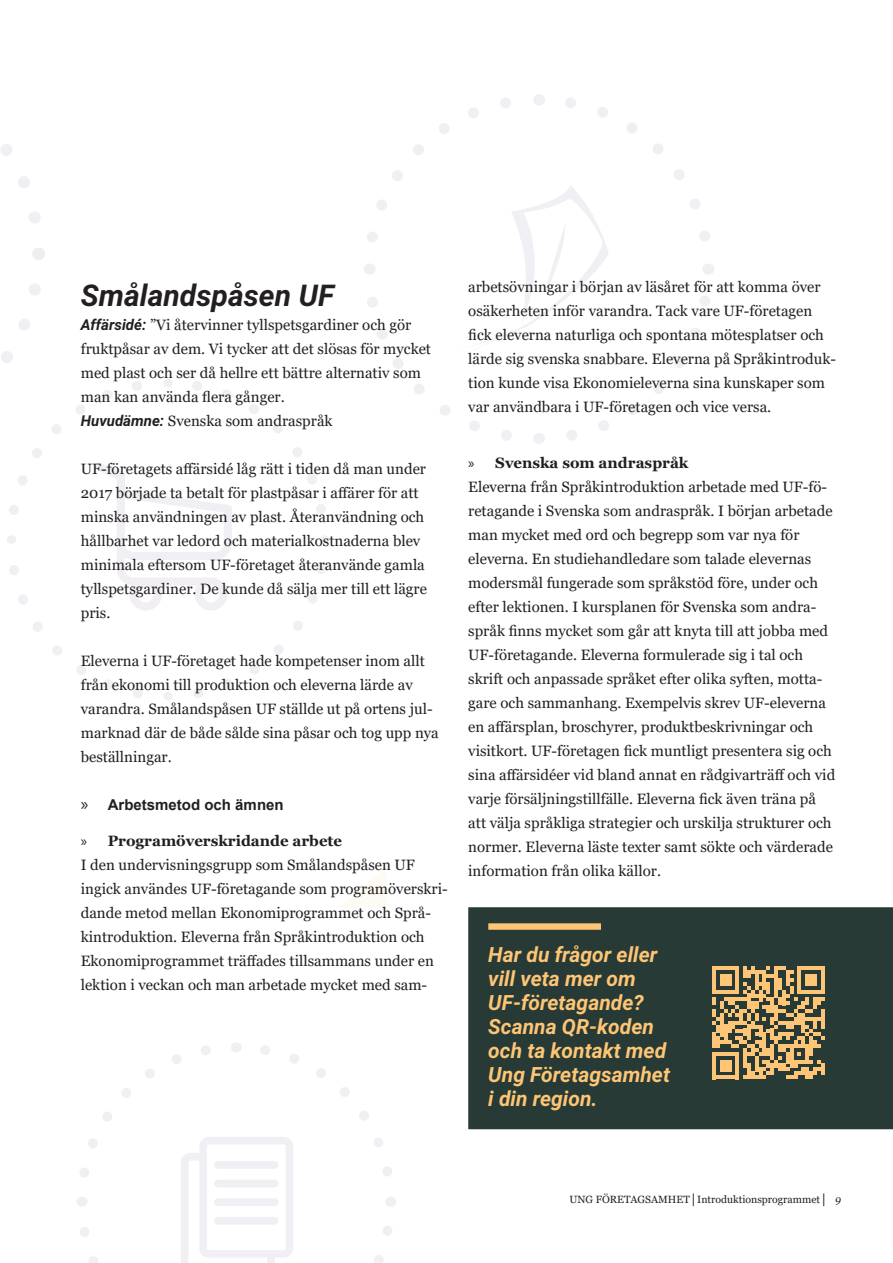
<style>
.page{position:relative;width:893px;height:1263px;background:#fff}
.page>*{position:absolute;margin:0;border:0;box-sizing:border-box;transform-origin:0 0}
.t1{font:italic 700 110.55px "Roboto";color:#000001}
.t2{font:italic 700 92.7px "Roboto";color:#000001}
.t3{font:90px "Roboto";color:#283a34}
.t4{font:italic 700 30px "Roboto";color:#231f20}
.t5{font:italic 700 21px/24px "Roboto";color:#fdc575}
.t6{font:15px/24px "Georgia";color:#231f20}
.t7{font:700 15px "Arial";color:#231f20}
.t8{font:10.5px "Georgia";color:#231f20}
.s1{font-family:"Roboto";font-weight:700;font-style:italic}
.s2{font-family:"Myriad Pro";font-weight:400;font-size:18px}
.s3{font-family:"Myriad Pro"}
.s4{font-weight:700}
.s5{font-style:italic}
</style>
<div class="page">
<svg style="left:1px;top:144px;width:44px;height:219px"></svg>
<svg style="left:7px;top:379px;width:322px;height:321px"></svg>
<svg style="left:94px;top:462px;width:138px;height:149px"></svg>
<svg style="left:77px;top:1043px;width:319px;height:220px"></svg>
<svg style="left:181px;top:1137px;width:112px;height:126px"></svg>
<div style="left:214px;top:1161px;width:65px;height:8px;background:#f1eff3;border-radius:4px"></div>
<div style="left:214px;top:1180px;width:65px;height:7px;background:#f1eff3;border-radius:4px"></div>
<div style="left:214px;top:1198px;width:65px;height:8px;background:#f1eff3;border-radius:4px"></div>
<div style="left:214px;top:1217px;width:65px;height:8px;background:#f1eff3;border-radius:4px"></div>
<svg style="left:364px;top:94px;width:350px;height:350px"></svg>
<svg style="left:369px;top:263px;width:1px;height:12px"></svg>
<svg style="left:708px;top:263px;width:1px;height:12px"></svg>
<svg style="left:451px;top:185px;width:158px;height:172px"></svg>
<div style="left:468px;top:907px;width:425px;height:222px;background:#283a35"></div>
<div style="left:488px;top:923px;width:113px;height:7px;background:#fdc575"></div>
<svg style="left:712px;top:966px;width:113px;height:113px;background:#9e8758"></svg>
<hr style="left:821px;top:1063px;width:4px;height:12px;background:#fdc575">
<h1 class="t1" style="left:255px;top:219px;width:627px">Del 1: Inför d</h1>
<p class="t6" style="left:468px;top:275px;width:369px">arbetsövningar i början av läsåret för att komma över osäkerheten inför varandra. Tack vare UF-företagen fick eleverna naturliga och spontana mötesplatser och lärde sig svenska snabbare. Eleverna på Språkintroduk&shy;tion kunde visa Ekonomieleverna sina kunskaper som var användbara i UF-företagen och vice versa.</p>
<h3 class="t4" style="left:81px;top:274px;width:255px">Smålandspåsen UF</h3>
<p class="t6" style="left:81px;top:313px;width:352px"><span class="s1">Affärsidé:</span> ”Vi återvinner tyllspetsgardiner och gör fruktpåsar av dem. Vi tycker att det slösas för mycket med plast och ser då hellre ett bättre alternativ som man kan använda flera gånger.<br><span class="s1">Huvudämne:</span> Svenska som andraspråk</p>
<p class="t6" style="left:81px;top:457px;width:348px">UF-företagets affärsidé låg rätt i tiden då man under 2017 började ta betalt för plastpåsar i affärer för att minska användningen av plast. Återanvändning och hållbarhet var ledord och materialkostnaderna blev minimala eftersom UF-företaget återanvände gamla tyllspetsgardiner. De kunde då sälja mer till ett lägre pris.</p>
<p class="t6" style="left:81px;top:649px;width:360px">Eleverna i UF-företaget hade kompetenser inom allt från ekonomi till produktion och eleverna lärde av varandra. Smålandspåsen UF ställde ut på ortens jul&shy;marknad där de både sålde sina påsar och tog upp nya beställningar.</p>
<p class="t7" style="left:81px;top:794px;width:204px"><span class="s2">»</span> Arbetsmetod och ämnen</p>
<p class="t6" style="left:81px;top:829px;width:368px"><span class="s3">»</span> <span class="s4">Programöverskridande arbete<br></span>I den undervisningsgrupp som Smålandspåsen UF ingick användes UF-företagande som programöverskri&shy;dande metod mellan Ekonomiprogrammet och Språ&shy;kintroduktion. Eleverna från Språkintroduktion och Ekonomiprogrammet träffades tillsammans under en lektion i veckan och man arbetade mycket med sam-</p>
<h3 class="t3" style="left:484px;top:331px;width:401px">Marknads</h3>
<p class="t6" style="left:468px;top:451px;width:369px"><span class="s3">»</span> <span class="s4">Svenska som andraspråk<br></span>Eleverna från Språkintroduktion arbetade med UF-fö&shy;retagande i Svenska som andraspråk. I början arbetade man mycket med ord och begrepp som var nya för eleverna. En studiehandledare som talade elevernas modersmål fungerade som språkstöd före, under och efter lektionen. I kursplanen för Svenska som andra&shy;språk finns mycket som går att knyta till att jobba med UF-företagande. Eleverna formulerade sig i tal och skrift och anpassade språket efter olika syften, motta&shy;gare och sammanhang. Exempelvis skrev UF-eleverna en affärsplan, broschyrer, produktbeskrivningar och visitkort. UF-företagen fick muntligt presentera sig och sina affärsidéer vid bland annat en rådgivarträff och vid varje försäljningstillfälle. Eleverna fick även träna på att välja språkliga strategier och urskilja strukturer och normer. Eleverna läste texter samt sökte och värderade information från olika källor.</p>
<h2 class="t2" style="left:506px;top:510px;width:373px">Del 3: Dri</h2>
<h3 class="t5" style="left:488px;top:942px;width:183px">Har du frågor eller vill veta mer om<br>UF-företagande?<br>Scanna QR-koden och ta kontakt med<br>Ung Företagsamhet i din region.</h3>
<p class="t8" style="left:570px;top:1193px;width:273px">UNG FÖRETAGSAMHET│Introduktionsprogrammet│ <span class="s5">9</span></p>
</div>
